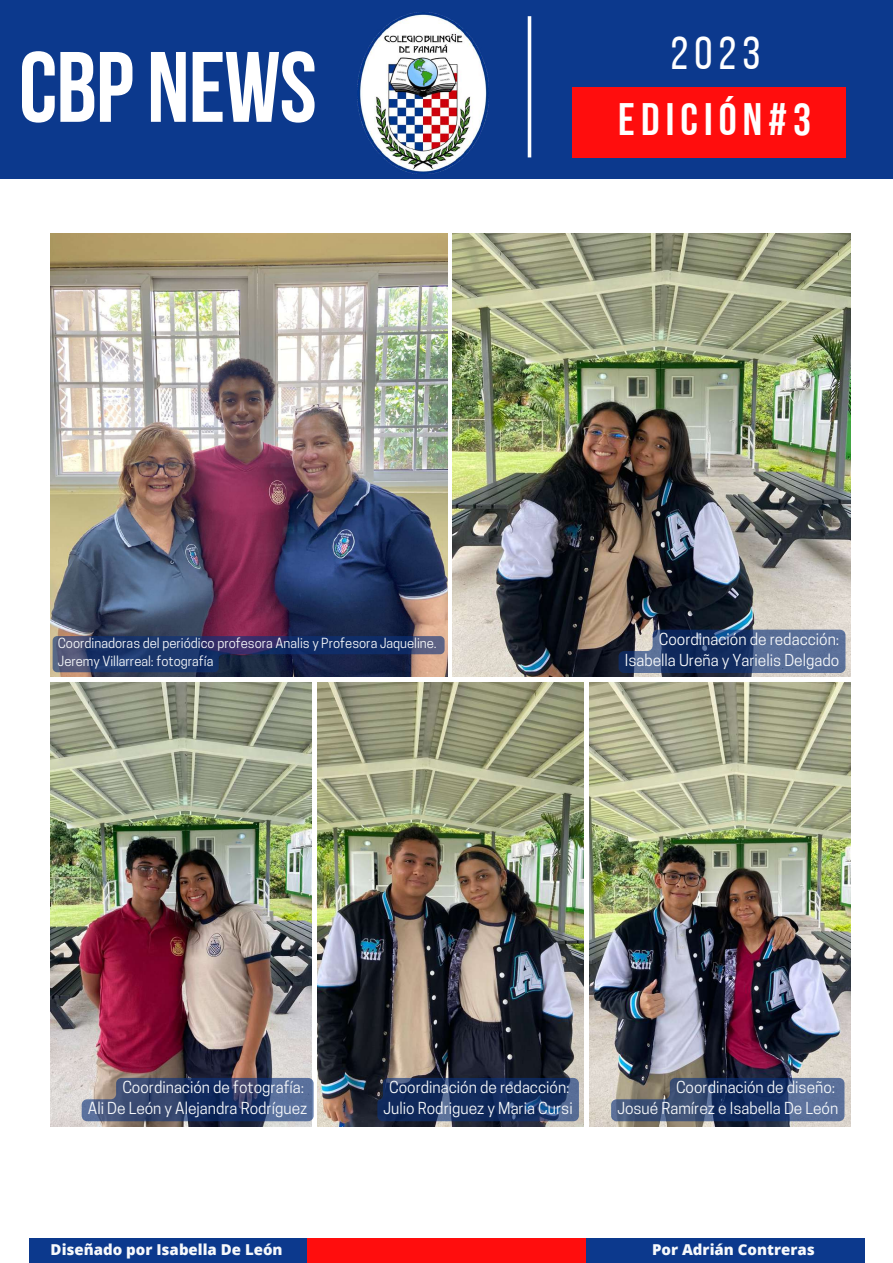
<style>
.page{position:relative;width:893px;height:1263px;background:#fff}
.page>*{position:absolute;margin:0;border:0;box-sizing:border-box;transform-origin:0 0}
.t1{font:99.75px "Bebas Neue Cyrillic";letter-spacing:-.01em;color:#fff}
.t2{font:46.28px "Bebas Neue";color:#fff}
.t3{font:45.38px "Bebas Neue Cyrillic";letter-spacing:.135em;color:#fff}
.t4{font:15.52px/21.4px "Cooper Hewitt";color:#f7f9fb;text-align:right}
.t5{font:800 15px "Open Sans";color:#f7f9fb}
.t6{font:13.12px/18px "Cooper Hewitt";color:#f7f9fb}
</style>
<div class="page">
<img style="left:51px;top:233px;width:396px;height:444px">
<img style="left:51px;top:682px;width:261px;height:444px">
<img style="left:589px;top:682px;width:261px;height:444px">
<img style="left:453px;top:233px;width:397px;height:444px">
<img style="left:317px;top:682px;width:266px;height:444px">
<div style="left:29px;top:1238px;width:278px;height:25px;background:#0c398d"></div>
<div style="left:307px;top:1238px;width:279px;height:25px;background:#ff0d0d"></div>
<div style="left:586px;top:1238px;width:278px;height:25px;background:#0c398d"></div>
<div style="left:0;top:0;width:893px;height:179px;background:#0c398d"></div>
<hr style="left:528px;top:16px;width:3px;height:141px;background:#fff">
<img style="left:357px;top:13px;width:131px;height:161px">
<div style="left:572px;top:87px;width:273px;height:70px;background:#ff0d0d"></div>
<svg style="left:618px;top:630px;width:227px;height:43px;background:#3d537d"></svg>
<svg style="left:82px;top:1078px;width:232px;height:43px;background:#3f517a"></svg>
<svg style="left:377px;top:1078px;width:202px;height:43px;background:#1b3464"></svg>
<svg style="left:611px;top:1078px;width:233px;height:43px;background:#415478"></svg>
<svg style="left:53px;top:636px;width:391px;height:36px;background:#293763"></svg>
<h1 class="t1" style="left:19px;top:47px;width:299px">CBP NEWS</h1>
<h2 class="t2" style="left:670px;top:34px;width:91px">2023</h2>
<h3 class="t3" style="left:618px;top:101px;width:194px">EDICIÓN#3</h3>
<p class="t6" style="left:58px;top:636px;width:380px">Coordinadoras del periódico profesora Analis y Profesora Jaqueline.<br>Jeremy Villarreal: fotografía</p>
<p class="t4" style="left:625px;top:630px;width:216px">Coordinación de redacción:<br>Isabella Ureña y Yarielis Delgado</p>
<p class="t4" style="left:88px;top:1078px;width:221px">Coordinación de fotografía:<br>Ali De León y Alejandra Rodríguez</p>
<p class="t4" style="left:383px;top:1078px;width:191px;text-align:center">Coordinación de redacción:<br>Julio Rodriguez y Maria Cursi</p>
<p class="t4" style="left:617px;top:1078px;width:222px">Coordinación de diseño:<br>Josué Ramírez e Isabella De León</p>
<p class="t5" style="left:51px;top:1239px;width:233px">Diseñado por Isabella De León</p>
<p class="t5" style="left:652px;top:1239px;width:164px">Por Adrián Contreras</p>
</div>
